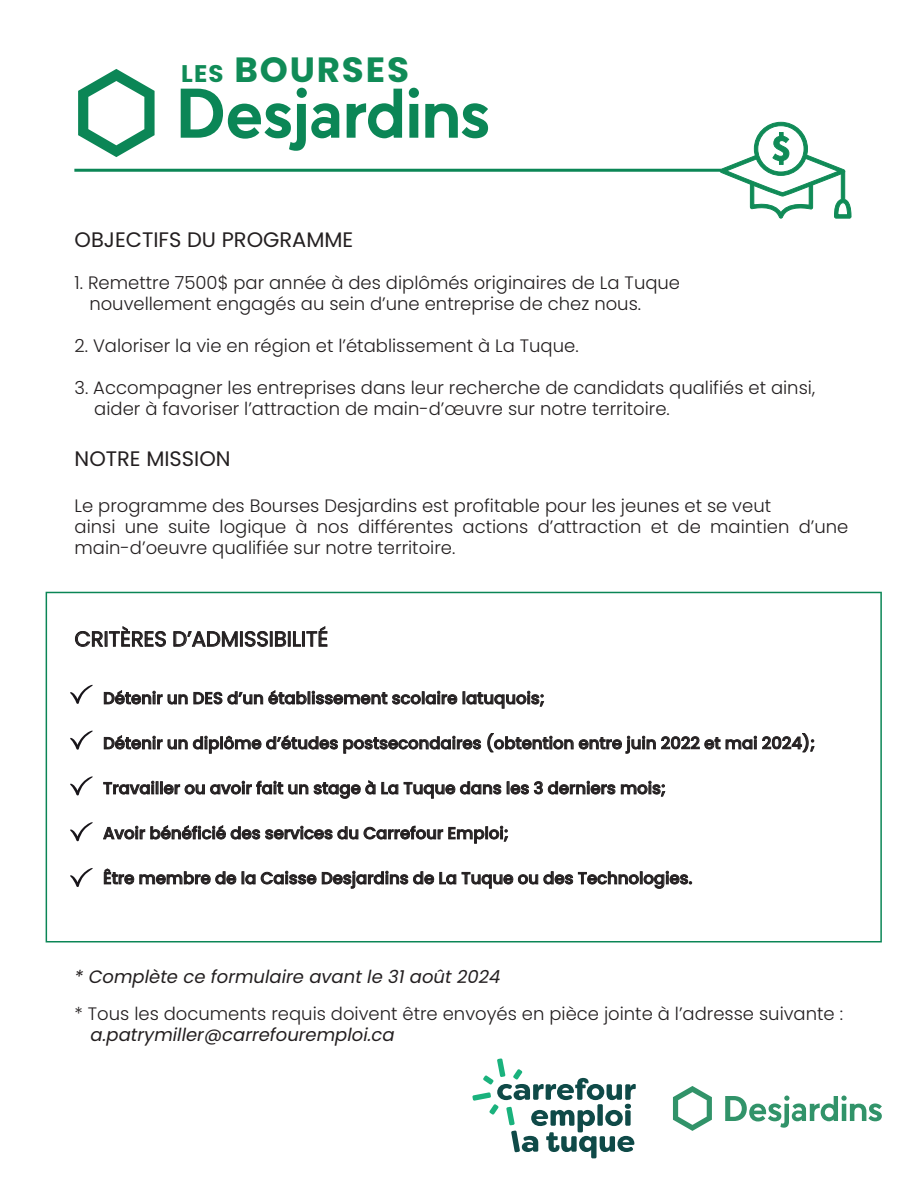
<style>
.page{position:relative;width:918px;height:1188px;background:#fff}
.page>*{position:absolute;margin:0;border:0;box-sizing:border-box;transform-origin:0 0}
.t1{font:700 35.1px "Poppins";letter-spacing:.05em;color:#108b57}
.t2{font:21px "Poppins";color:#231f20}
.t3{font:300 18px/21px "Poppins";color:#231f20}
.t4{font:italic 18px "Poppins";color:#231f20}
.t5{font:500 16.5px "Poppins";color:#231f20}
.s1{font-size:24px}
</style>
<div class="page">
<svg style="left:673px;top:1086px;width:39px;height:45px"></svg>
<svg style="left:725px;top:1096px;width:157px;height:32px"></svg>
<svg style="left:78px;top:69px;width:77px;height:88px"></svg>
<svg style="left:409px;top:88px;width:10px;height:50px"></svg>
<svg style="left:347px;top:89px;width:55px;height:49px"></svg>
<svg style="left:425px;top:103px;width:63px;height:35px"></svg>
<svg style="left:181px;top:88px;width:158px;height:63px"></svg>
<hr style="left:74px;top:169px;width:647px;height:3px;background:#0b8656">
<svg style="left:46px;top:592px;width:836px;height:350px"></svg>
<svg style="left:70px;top:685px;width:23px;height:19px"></svg>
<svg style="left:70px;top:730px;width:23px;height:20px"></svg>
<svg style="left:70px;top:776px;width:23px;height:20px"></svg>
<svg style="left:70px;top:822px;width:23px;height:20px"></svg>
<svg style="left:70px;top:868px;width:23px;height:19px"></svg>
<svg style="left:719px;top:121px;width:133px;height:98px"></svg>
<svg style="left:472px;top:1058px;width:164px;height:100px"></svg>
<h1 class="t1" style="left:181px;top:49px;width:229px"><span class="s1">LES</span> BOURSES</h1>
<p class="t2" style="left:75px;top:227px;width:280px">OBJECTIFS DU PROGRAMME</p>
<p class="t3" style="left:89px;top:273px;width:592px;text-indent:-15px">1. Remettre 7500$ par année à des diplômés originaires de La Tuque nouvellement engagés au sein d’une entreprise de chez nous.</p>
<p class="t3" style="left:75px;top:336px;width:506px">2. Valoriser la vie en région et l’établissement à La Tuque.</p>
<p class="t3" style="left:94px;top:378px;width:722px;text-indent:-20px">3. Accompagner les entreprises dans leur recherche de candidats qualifiés et ainsi, aider à favoriser l’attraction de main-d’œuvre sur notre territoire.</p>
<p class="t2" style="left:75px;top:446px;width:158px">NOTRE MISSION</p>
<p class="t3" style="left:75px;top:495px;width:775px">Le programme des Bourses Desjardins est profitable pour les jeunes et se veut<br>ainsi une suite logique à nos différentes actions d’attraction et de maintien d’une main-d’oeuvre qualifiée sur notre territoire.</p>
<p class="t2" style="left:75px;top:627px;width:255px">CRITÈRES D’ADMISSIBILITÉ</p>
<p class="t5" style="left:103px;top:689px;width:443px">Détenir un DES d’un établissement scolaire latuquois;</p>
<p class="t5" style="left:103px;top:734px;width:714px">Détenir un diplôme d’études postsecondaires (obtention entre juin 2022 et mai 2024);</p>
<p class="t5" style="left:103px;top:779px;width:564px">Travailler ou avoir fait un stage à La Tuque dans les 3 derniers mois;</p>
<p class="t5" style="left:103px;top:824px;width:407px">Avoir bénéficié des services du Carrefour Emploi;</p>
<p class="t5" style="left:103px;top:869px;width:591px">Être membre de la Caisse Desjardins de La Tuque ou des Technologies.</p>
<p class="t4" style="left:75px;top:966px;width:427px">* Complète ce formulaire avant le 31 août 2024</p>
<p class="t3" style="left:75px;top:1004px;width:770px">* Tous les documents requis doivent être envoyés en pièce jointe à l’adresse suivante :</p>
<p class="t4" style="left:91px;top:1025px;width:306px">a.patrymiller@carrefouremploi.ca</p>
</div>
